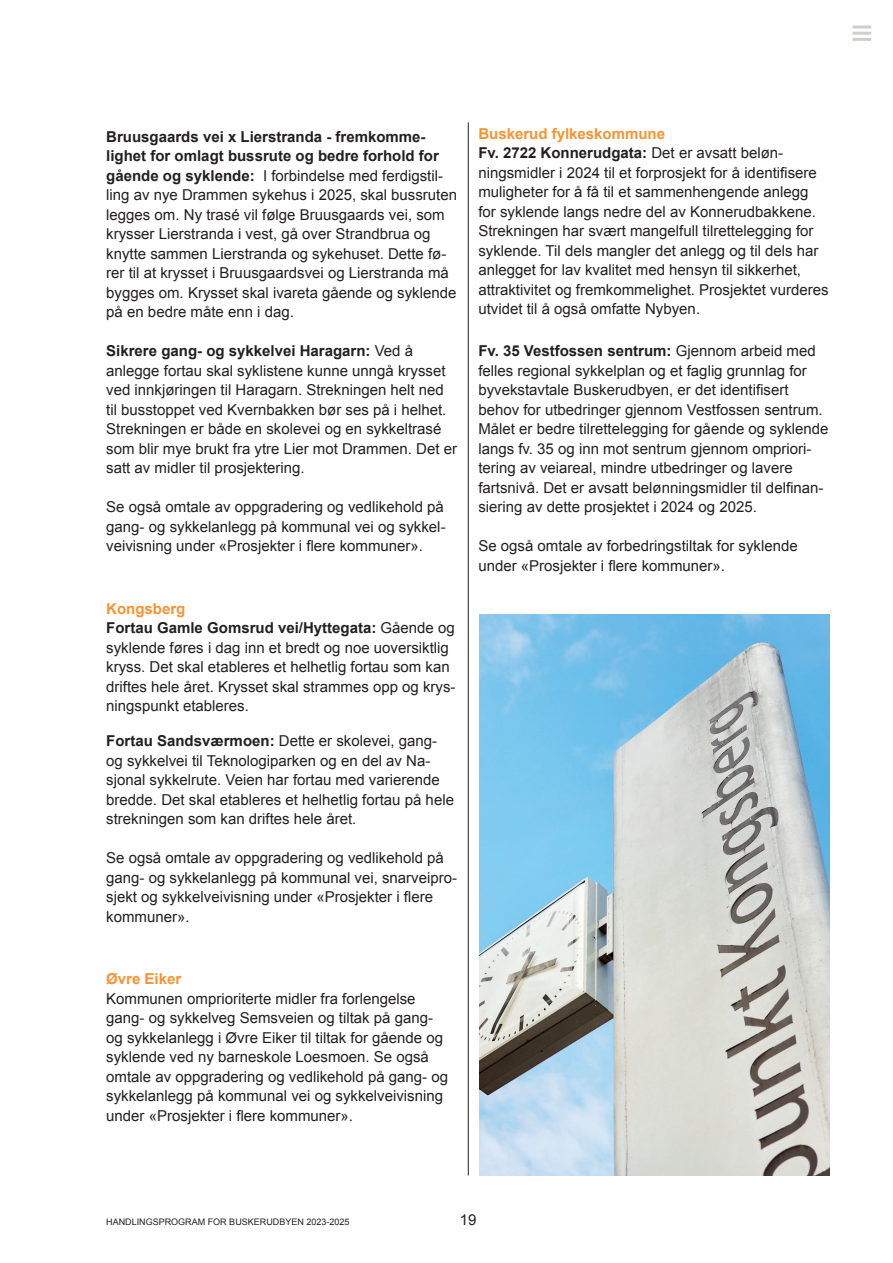
<style>
.page{position:relative;width:893px;height:1263px;background:#fff}
.page>*{position:absolute;margin:0;border:0;box-sizing:border-box;transform-origin:0 0}
.t1{font:15px/19.5px "Arial";color:#231f20}
.t2{font:700 15px "Arial";color:#f79332}
.t3{font:9px "Arial";color:#231f20}
.s1{font-weight:700}
.s2{font-weight:700;color:#f79332}
</style>
<div class="page">
<hr style="left:468px;top:122px;width:1px;height:1053px;background:#231f20">
<img style="left:479px;top:614px;width:350px;height:561px">
<hr style="left:853px;top:26px;width:18px;height:3px;background:#d1cdc8">
<hr style="left:853px;top:32px;width:18px;height:3px;background:#d1cdc8">
<hr style="left:853px;top:38px;width:18px;height:3px;background:#d1cdc8">
<p class="t1" style="left:106px;top:127px;width:352px"><span class="s1">Bruusgaards vei x Lierstranda - fremkomme&shy;lighet for omlagt bussrute og bedre forhold for gående og syklende:</span> I forbindelse med ferdigstil&shy;ling av nye Drammen sykehus i 2025, skal bussruten legges om. Ny trasé vil følge Bruusgaards vei, som krysser Lierstranda i vest, gå over Strandbrua og knytte sammen Lierstranda og sykehuset. Dette fø&shy;rer til at krysset i Bruusgaardsvei og Lierstranda må bygges om. Krysset skal ivareta gående og syklende på en bedre måte enn i dag.</p>
<p class="t1" style="left:106px;top:341px;width:352px"><span class="s1">Sikrere gang- og sykkelvei Haragarn:</span> Ved å anlegge fortau skal syklistene kunne unngå krysset ved innkjøringen til Haragarn. Strekningen helt ned til busstoppet ved Kvernbakken bør ses på i helhet.<br>Strekningen er både en skolevei og en sykkeltrasé som blir mye brukt fra ytre Lier mot Drammen. Det er satt av midler til prosjektering.</p>
<p class="t1" style="left:106px;top:497px;width:341px;text-align:justify">Se også omtale av oppgradering og vedlikehold på gang- og sykkelanlegg på kommunal vei og sykkel&shy;veivisning under «Prosjekter i flere kommuner».</p>
<p class="t1" style="left:106px;top:599px;width:351px"><span class="s2">Kongsberg<br></span><span class="s1">Fortau Gamle Gomsrud vei/Hyttegata:</span> Gående og syklende føres i dag inn et bredt og noe uoversiktlig kryss. Det skal etableres et helhetlig fortau som kan driftes hele året. Krysset skal strammes opp og krys&shy;ningspunkt etableres.</p>
<p class="t1" style="left:106px;top:731px;width:349px"><span class="s1">Fortau Sandsværmoen:</span> Dette er skolevei, gang&shy;og sykkelvei til Teknologiparken og en del av Na&shy;sjonal sykkelrute. Veien har fortau med varierende bredde. Det skal etableres et helhetlig fortau på hele strekningen som kan driftes hele året.</p>
<p class="t1" style="left:106px;top:848px;width:352px">Se også omtale av oppgradering og vedlikehold på gang- og sykkelanlegg på kommunal vei, snarveipro&shy;sjekt og sykkelveivisning under «Prosjekter i flere kommuner».</p>
<p class="t2" style="left:106px;top:969px;width:77px">Øvre Eiker</p>
<p class="t1" style="left:106px;top:989px;width:343px">Kommunen omprioriterte midler fra forlengelse gang- og sykkelveg Semsveien og tiltak på gang&shy;og sykkelanlegg i Øvre Eiker til tiltak for gående og syklende ved ny barneskole Loesmoen. Se også omtale av oppgradering og vedlikehold på gang- og sykkelanlegg på kommunal vei og sykkelveivisning under «Prosjekter i flere kommuner».</p>
<p class="t1" style="left:478px;top:124px;width:352px"><span class="s2">Buskerud fylkeskommune<br></span><span class="s1">Fv. 2722 Konnerudgata:</span> Det er avsatt beløn&shy;ningsmidler i 2024 til et forprosjekt for å identifisere muligheter for å få til et sammenhengende anlegg for syklende langs nedre del av Konnerudbakkene.<br>Strekningen har svært mangelfull tilrettelegging for syklende. Til dels mangler det anlegg og til dels har anlegget for lav kvalitet med hensyn til sikkerhet, attraktivitet og fremkommelighet. Prosjektet vurderes utvidet til å også omfatte Nybyen.</p>
<p class="t1" style="left:478px;top:341px;width:352px"><span class="s1">Fv. 35 Vestfossen sentrum:</span> Gjennom arbeid med felles regional sykkelplan og et faglig grunnlag for byvekstavtale Buskerudbyen, er det identifisert behov for utbedringer gjennom Vestfossen sentrum.<br>Målet er bedre tilrettelegging for gående og syklende langs fv. 35 og inn mot sentrum gjennom ompriori&shy;tering av veiareal, mindre utbedringer og lavere fartsnivå. Det er avsatt belønningsmidler til delfinan&shy;siering av dette prosjektet i 2024 og 2025.</p>
<p class="t1" style="left:478px;top:536px;width:321px">Se også omtale av forbedringstiltak for syklende under «Prosjekter i flere kommuner».</p>
<p class="t3" style="left:106px;top:1216px;width:245px">HANDLINGSPROGRAM FOR BUSKERUDBYEN 2023-2025</p>
<p class="t1" style="left:460px;top:1210px;width:18px">19</p>
</div>
